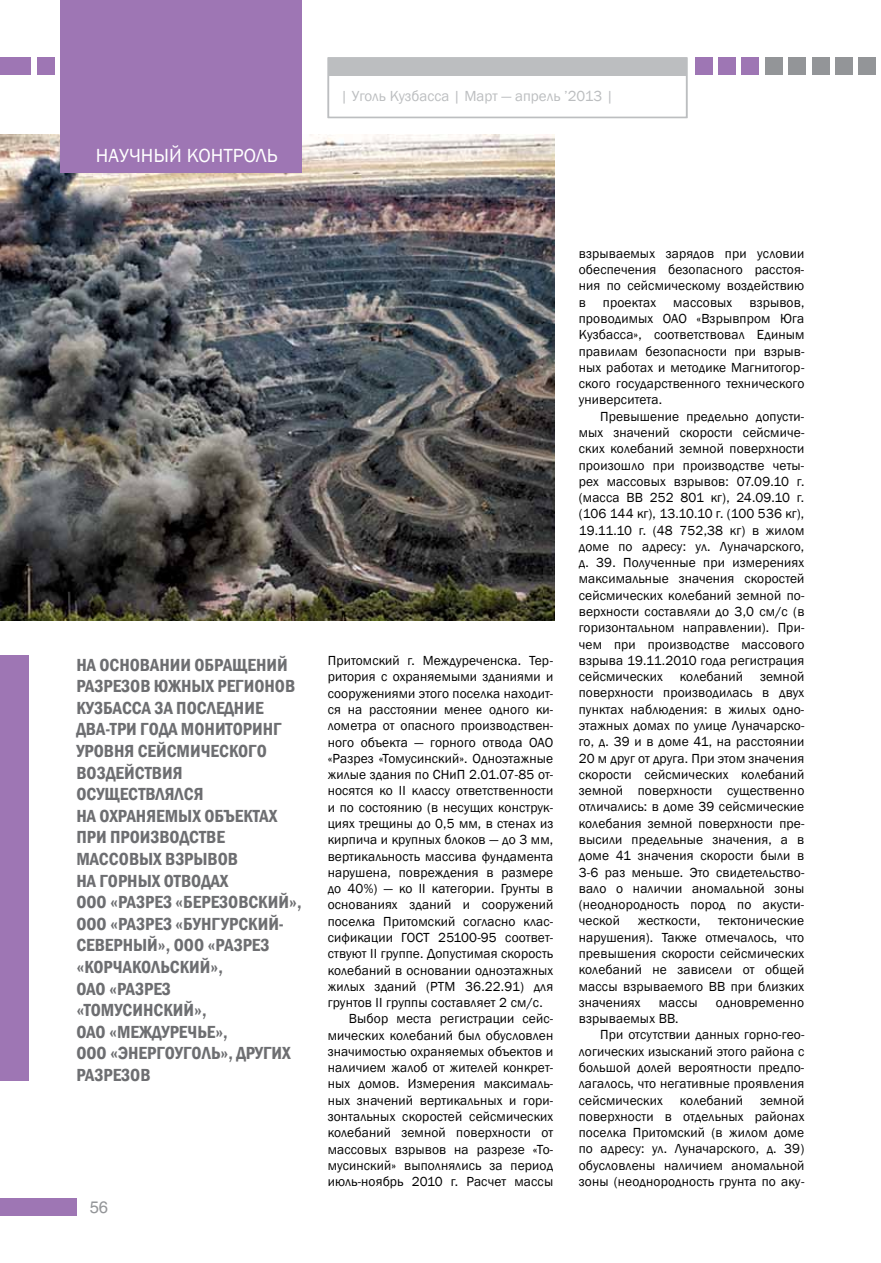
<style>
.page{position:relative;width:881px;height:1263px;background:#fff}
.page>*{position:absolute;margin:0;border:0;box-sizing:border-box;transform-origin:0 0}
.t1{font:19.5px "Franklin Gothic";color:#fff}
.t2{font:600 condensed 18px/21.6px "Franklin Gothic";color:#6d6e71}
.t3{font:16.5px "Helios";color:#939598}
.t4{font:15px "Franklin Gothic";color:#bcbec0}
.t5{font:13.5px/16.4px "Franklin Gothic";letter-spacing:.01em;color:#000;text-align:justify}
</style>
<div class="page">
<img style="left:0;top:134px;width:554px;height:487px">
<div style="left:327px;top:57px;width:360px;height:61px;background:#fff;border:2px solid #bcbec0"></div>
<div style="left:858px;top:58px;width:17px;height:17px;background:#939598"></div>
<div style="left:327px;top:59px;width:359px;height:17px;background:#bcbec0"></div>
<div style="left:0;top:1198px;width:77px;height:17px;background:#9e76b4"></div>
<div style="left:37px;top:58px;width:17px;height:17px;background:#9e76b4"></div>
<div style="left:0;top:58px;width:30px;height:17px;background:#9e76b4"></div>
<div style="left:835px;top:58px;width:17px;height:17px;background:#939598"></div>
<div style="left:811px;top:58px;width:17px;height:17px;background:#939598"></div>
<div style="left:788px;top:58px;width:17px;height:17px;background:#939598"></div>
<div style="left:765px;top:58px;width:17px;height:17px;background:#939598"></div>
<div style="left:741px;top:58px;width:17px;height:17px;background:#9e76b4"></div>
<div style="left:718px;top:58px;width:17px;height:17px;background:#9e76b4"></div>
<div style="left:694px;top:58px;width:17px;height:17px;background:#9e76b4"></div>
<div style="left:60px;top:1px;width:242px;height:172px;background:#9e76b4"></div>
<div style="left:0;top:655px;width:28px;height:425px;background:#9e76b4"></div>
<h1 class="t1" style="left:96px;top:143px;width:25px">Научн</h1>
<h1 class="t1" style="left:153px;top:143px;width:46px">ый контрол</h1>
<h1 class="t1" style="left:267px;top:143px;width:12px">ь</h1>
<p class="t4" style="left:340px;top:87px;width:274px">| Уголь Кузбасса | Март — апрель ’2013 |</p>
<h2 class="t2" style="left:76px;top:653px;width:220px">На основании обращений разрезов южных регионов<br>Кузбасса за последние два-три года мониторинг уровня сейсмического воздействия осуществлялся<br>на охраняемых объектах при производстве массовых взрывов<br>на горных отводах<br>ООО</h2>
<h2 class="t2" style="left:110px;top:891px;width:193px">«Разрез «Березовский»,</h2>
<h2 class="t2" style="left:76px;top:913px;width:209px;text-indent:34px">«Разрез «Бунгурский-<br>Северный», ООО</h2>
<h2 class="t2" style="left:76px;top:913px;width:9px">ООО</h2>
<h2 class="t2" style="left:76px;top:934px;width:194px;text-indent:131px">«Разрез «Корчакольский»,<br>ОАО</h2>
<h2 class="t2" style="left:76px;top:977px;width:132px;text-indent:33px">«Разрез «Томусинский»,<br>ОАО</h2>
<h2 class="t2" style="left:109px;top:1021px;width:120px">«Междуречье»,</h2>
<h2 class="t2" style="left:76px;top:1042px;width:216px;text-indent:34px">«Энергоуголь», других разрезов</h2>
<h2 class="t2" style="left:76px;top:1042px;width:9px">ООО</h2>
<p class="t3" style="left:90px;top:1197px;width:20px">56</p>
<p class="t5" style="left:327px;top:653px;width:227px">Притомский г. Междуреченска. Тер-</p>
<p class="t5" style="left:327px;top:669px;width:227px">ритория с охраняемыми зданиями и</p>
<p class="t5" style="left:327px;top:685px;width:227px">сооружениями этого поселка находит-</p>
<p class="t5" style="left:327px;top:702px;width:227px">ся на расстоянии менее одного ки-</p>
<p class="t5" style="left:327px;top:718px;width:227px">лометра от опасного производствен-</p>
<p class="t5" style="left:327px;top:734px;width:227px">ного объекта — горного отвода ОАО</p>
<p class="t5" style="left:327px;top:750px;width:227px">«Разрез «Томусинский». Одноэтажные</p>
<p class="t5" style="left:327px;top:767px;width:227px">жилые здания по СНиП 2.01.07-85 от-</p>
<p class="t5" style="left:327px;top:783px;width:227px">носятся ко II классу ответственности</p>
<p class="t5" style="left:327px;top:799px;width:227px">и по состоянию (в несущих конструк-</p>
<p class="t5" style="left:327px;top:815px;width:227px">циях трещины до 0,5 мм, в стенах из</p>
<p class="t5" style="left:327px;top:832px;width:227px">кирпича и крупных блоков — до 3 мм,</p>
<p class="t5" style="left:327px;top:848px;width:227px">вертикальность массива фундамента</p>
<p class="t5" style="left:327px;top:864px;width:227px">нарушена, повреждения в размере</p>
<p class="t5" style="left:327px;top:881px;width:227px">до 40%) — ко II категории. Грунты в</p>
<p class="t5" style="left:327px;top:897px;width:227px">основаниях зданий и сооружений</p>
<p class="t5" style="left:327px;top:913px;width:227px">поселка Притомский согласно клас-</p>
<p class="t5" style="left:327px;top:929px;width:227px">сификации ГОСТ 25100-95 соответ-</p>
<p class="t5" style="left:327px;top:946px;width:227px">ствуют II группе. Допустимая скорость</p>
<p class="t5" style="left:327px;top:962px;width:227px">колебаний в основании одноэтажных</p>
<p class="t5" style="left:327px;top:978px;width:227px">жилых зданий (РТМ 36.22.91) для</p>
<p class="t5" style="left:327px;top:995px;width:216px">грунтов II группы составляет 2 см/с.</p>
<p class="t5" style="left:349px;top:1011px;width:206px">Выбор места регистрации сейс-</p>
<p class="t5" style="left:327px;top:1027px;width:227px">мических колебаний был обусловлен</p>
<p class="t5" style="left:327px;top:1043px;width:227px">значимостью охраняемых объектов и</p>
<p class="t5" style="left:327px;top:1060px;width:227px">наличием жалоб от жителей конкрет-</p>
<p class="t5" style="left:327px;top:1076px;width:227px">ных домов. Измерения максималь-</p>
<p class="t5" style="left:327px;top:1092px;width:227px">ных значений вертикальных и гори-</p>
<p class="t5" style="left:327px;top:1109px;width:227px">зонтальных скоростей сейсмических</p>
<p class="t5" style="left:327px;top:1125px;width:227px">колебаний земной поверхности от</p>
<p class="t5" style="left:327px;top:1141px;width:227px">массовых взрывов на разрезе «То-</p>
<p class="t5" style="left:327px;top:1157px;width:227px">мусинский» выполнялись за период</p>
<p class="t5" style="left:327px;top:1174px;width:227px">июль-ноябрь 2010 г. Расчет массы</p>
<p class="t5" style="left:578px;top:245px;width:227px">взрываемых зарядов при условии обеспечения безопасного расстоя&shy;ния по сейсмическому воздействию в</p>
<p class="t5" style="left:578px;top:294px;width:227px;text-indent:170px">взрывов, проводимых ОАО «Взрывпром Юга Кузбасса», соответствовал Единым правилам безопасности при взрыв&shy;ных работах и методике Магнитогор&shy;ского государственного технического университета.</p>
<p class="t5" style="left:578px;top:408px;width:227px;text-indent:21px">Превышение предельно допусти&shy;мых значений скорости сейсмиче&shy;ских колебаний земной поверхности произошло при производстве четы&shy;рех массовых взрывов: 07.09.10 г. (масса ВВ 252 801 кг), 24.09.10 г. (106 144 кг), 13.10.10 г. (100 536 кг), 19.11.10 г. (48 752,38 кг) в жилом доме по адресу: ул. Луначарского, д. 39. Полученные при измерениях максимальные значения скоростей сейсмических колебаний земной по&shy;верхности составляли до 3,0 см/с (в горизонтальном направлении). При&shy;чем при производстве массового взрыва 19.11.2010 года регистрация сейсмических</p>
<p class="t5" style="left:602px;top:294px;width:55px">проектах</p>
<p class="t5" style="left:673px;top:294px;width:60px">массовых</p>
<p class="t5" style="left:679px;top:669px;width:65px">колебаний</p>
<p class="t5" style="left:578px;top:669px;width:227px;text-indent:181px">земной поверхности производилась в двух пунктах наблюдения: в жилых одно&shy;этажных домах по улице Луначарско&shy;го, д. 39 и в доме 41, на расстоянии 20 м друг от друга. При этом значения скорости сейсмических колебаний земной поверхности существенно отличались: в доме 39 сейсмические колебания земной поверхности пре&shy;высили предельные значения, а в доме 41 значения скорости были в 3-6 раз меньше. Это свидетельство&shy;вало о наличии аномальной зоны (неоднородность пород по акусти&shy;ческой</p>
<p class="t5" style="left:578px;top:913px;width:227px;text-indent:139px">тектонические нарушения). Также отмечалось, что превышения скорости сейсмических колебаний не зависели от общей массы взрываемого ВВ при близких значениях</p>
<p class="t5" style="left:637px;top:913px;width:64px">жесткости,</p>
<p class="t5" style="left:658px;top:994px;width:40px">массы</p>
<p class="t5" style="left:715px;top:994px;width:90px">одновременно</p>
<p class="t5" style="left:578px;top:1011px;width:101px">взрываемых ВВ.</p>
<p class="t5" style="left:600px;top:1027px;width:206px">При отсутствии данных горно-гео-</p>
<p class="t5" style="left:578px;top:1043px;width:227px">логических изысканий этого района с</p>
<p class="t5" style="left:578px;top:1059px;width:227px">большой долей вероятности предпо-</p>
<p class="t5" style="left:578px;top:1076px;width:227px">лагалось, что негативные проявления</p>
<p class="t5" style="left:578px;top:1092px;width:85px">сейсмических</p>
<p class="t5" style="left:679px;top:1092px;width:65px">колебаний</p>
<p class="t5" style="left:578px;top:1092px;width:227px;text-indent:181px">земной поверхности в отдельных районах поселка Притомский (в жилом доме по адресу: ул. Луначарского, д. 39) обусловлены наличием аномальной зоны (неоднородность грунта по аку-</p>
</div>
